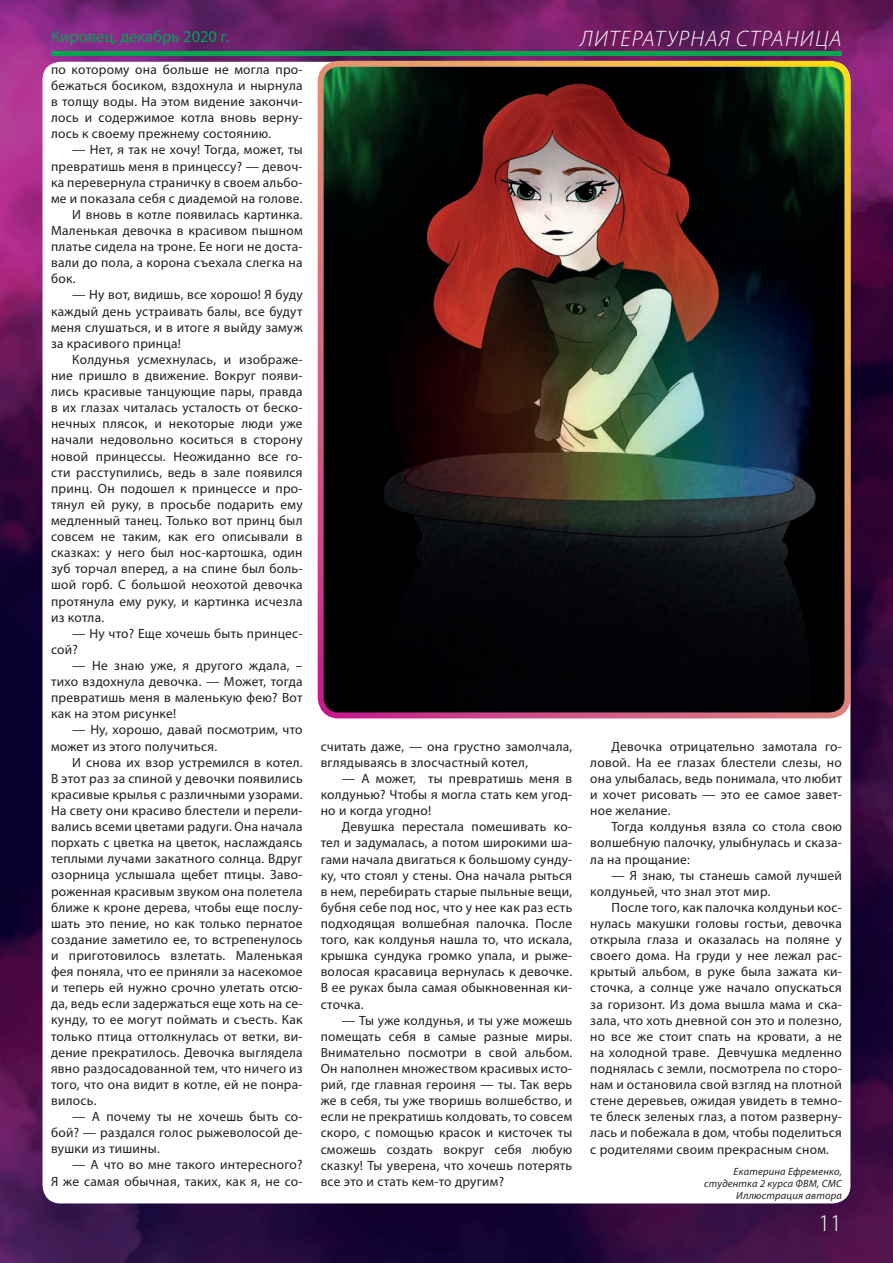
<style>
.page{position:relative;width:893px;height:1263px;background:#fff}
.page>*{position:absolute;margin:0;border:0;box-sizing:border-box;transform-origin:0 0}
.Колонцифра{font:300 24px "Myriad Pro";color:#fff}
.t1{font:italic 300 22.5px "Myriad Pro";letter-spacing:.06em;color:#fff}
.t2{font:16.5px "Myriad Pro";color:#00a54f}
.ОСНОВНОЙ_ТЕКСТ{font:13.35px/16px "Myriad Pro";letter-spacing:.02em;color:#231f20;text-align:justify}
.Подпись_АВТОРА{font:italic 10.5px/12px "Myriad Pro";letter-spacing:.02em;color:#231f20;text-align:right}
</style>
<div class="page">
<img style="left:0;top:0;width:893px;height:1263px">
<hr style="left:51px;top:51px;width:791px;height:4px;background:#00a54f">
<div style="left:43px;top:62px;width:807px;height:1141px;background:#fff;border-radius:18px"></div>
<img style="left:325px;top:64px;width:522px;height:647px">
<div style="left:318px;top:61px;width:532px;height:657px;border:6px solid #fff;border-radius:18px"></div>
<p class="t2" style="left:51px;top:27px;width:179px">Кировец, декабрь 2020 г.</p>
<p class="t1" style="left:580px;top:25px;width:263px">ЛИТЕРАТУРНАЯ СТРАНИЦА</p>
<p class="ОСНОВНОЙ_ТЕКСТ" style="left:51px;top:61px;width:253px">по которому она больше не могла про&shy;бежаться босиком, вздохнула и нырнула в толщу воды. На этом видение закончи&shy;лось и содержимое котла вновь верну&shy;лось к своему прежнему состоянию.</p>
<p class="ОСНОВНОЙ_ТЕКСТ" style="left:51px;top:142px;width:253px;text-indent:21px">— Нет, я так не хочу! Тогда, может, ты превратишь меня в принцессу? — девоч&shy;ка перевернула страничку в своем альбо&shy;ме и показала себя с диадемой на голове.</p>
<p class="ОСНОВНОЙ_ТЕКСТ" style="left:51px;top:206px;width:253px;text-indent:21px">И вновь в котле появилась картинка.<br>Маленькая девочка в красивом пышном платье сидела на троне. Ее ноги не доста&shy;вали до пола, а корона съехала слегка на бок.</p>
<p class="ОСНОВНОЙ_ТЕКСТ" style="left:51px;top:287px;width:253px;text-indent:21px">— Ну вот, видишь, все хорошо! Я буду каждый день устраивать балы, все будут меня слушаться, и в итоге я выйду замуж за красивого принца!</p>
<p class="ОСНОВНОЙ_ТЕКСТ" style="left:51px;top:351px;width:253px;text-indent:21px">Колдунья усмехнулась, и изображе&shy;ние пришло в движение. Вокруг появи&shy;лись красивые танцующие пары, правда в их глазах читалась усталость от беско&shy;нечных плясок, и некоторые люди уже начали недовольно коситься в сторону новой принцессы. Неожиданно все го&shy;сти расступились, ведь в зале появился принц. Он подошел к принцессе и про&shy;тянул ей руку, в просьбе подарить ему медленный танец. Только вот принц был совсем не таким, как его описывали в сказках: у него был нос-картошка, один зуб торчал вперед, а на спине был боль&shy;шой горб. С большой неохотой девочка протянула ему руку, и картинка исчезла из котла.</p>
<p class="ОСНОВНОЙ_ТЕКСТ" style="left:51px;top:625px;width:253px;text-indent:21px">— Ну что? Еще хочешь быть принцес&shy;сой?</p>
<p class="ОСНОВНОЙ_ТЕКСТ" style="left:51px;top:657px;width:253px;text-indent:21px">— Не знаю уже, я другого ждала, – тихо вздохнула девочка. — Может, тогда превратишь меня в маленькую фею? Вот как на этом рисунке!</p>
<p class="ОСНОВНОЙ_ТЕКСТ" style="left:51px;top:722px;width:253px;text-indent:21px">— Ну, хорошо, давай посмотрим, что может из этого получиться.</p>
<p class="ОСНОВНОЙ_ТЕКСТ" style="left:51px;top:754px;width:253px;text-indent:21px">И снова их взор устремился в котел.<br>В этот раз за спиной у девочки появились красивые крылья с различными узорами.<br>На свету они красиво блестели и перели&shy;вались всеми цветами радуги. Она начала порхать с цветка на цветок, наслаждаясь теплыми лучами закатного солнца. Вдруг озорница услышала щебет птицы. Заво&shy;роженная красивым звуком она полетела ближе к кроне дерева, чтобы еще послу&shy;шать это пение, но как только пернатое создание заметило ее, то встрепенулось и приготовилось взлетать. Маленькая фея поняла, что ее приняли за насекомое и теперь ей нужно срочно улетать отсю&shy;да, ведь если задержаться еще хоть на се&shy;кунду, то ее могут поймать и съесть. Как только птица оттолкнулась от ветки, ви&shy;дение прекратилось. Девочка выглядела явно раздосадованной тем, что ничего из того, что она видит в котле, ей не понра&shy;вилось.</p>
<p class="ОСНОВНОЙ_ТЕКСТ" style="left:51px;top:1108px;width:253px;text-indent:21px">— А почему ты не хочешь быть со&shy;бой? — раздался голос рыжеволосой де&shy;вушки из тишины.</p>
<p class="ОСНОВНОЙ_ТЕКСТ" style="left:51px;top:1157px;width:253px;text-align:right">— А что во мне такого интересного?<br>Я же самая обычная, таких, как я, не со-</p>
<p class="ОСНОВНОЙ_ТЕКСТ" style="left:590px;top:738px;width:253px;text-indent:21px">Девочка отрицательно замотала го&shy;ловой. На ее глазах блестели слезы, но она улыбалась, ведь понимала, что любит и хочет рисовать — это ее самое завет&shy;ное желание.</p>
<p class="ОСНОВНОЙ_ТЕКСТ" style="left:590px;top:818px;width:253px;text-indent:21px">Тогда колдунья взяла со стола свою волшебную палочку, улыбнулась и сказа&shy;ла на прощание:</p>
<p class="ОСНОВНОЙ_ТЕКСТ" style="left:590px;top:867px;width:253px;text-indent:21px">— Я знаю, ты станешь самой лучшей колдуньей, что знал этот мир.</p>
<p class="ОСНОВНОЙ_ТЕКСТ" style="left:590px;top:899px;width:253px;text-indent:21px">После того, как палочка колдуньи кос&shy;нулась макушки головы гостьи, девочка открыла глаза и оказалась на поляне у своего дома. На груди у нее лежал рас&shy;крытый альбом, в руке была зажата ки&shy;сточка, а солнце уже начало опускаться за горизонт. Из дома вышла мама и ска&shy;зала, что хоть дневной сон это и полезно, но все же стоит спать на кровати, а не на холодной траве. Девчушка медленно поднялась с земли, посмотрела по сторо&shy;нам и остановила свой взгляд на плотной стене деревьев, ожидая увидеть в темно&shy;те блеск зеленых глаз, а потом разверну&shy;лась и побежала в дом, чтобы поделиться с родителями своим прекрасным сном.</p>
<p class="Подпись_АВТОРА" style="left:734px;top:1165px;width:110px">Екатерина Ефременко,</p>
<p class="Подпись_АВТОРА" style="left:704px;top:1177px;width:139px">студентка 2 курса ФВМ, СМС<br>Иллюстрация автора</p>
<p class="Колонцифра" style="left:818px;top:1209px;width:25px">11</p>
<p class="ОСНОВНОЙ_ТЕКСТ" style="left:321px;top:738px;width:253px">считать даже, — она грустно замолчала, вглядываясь в злосчастный котел,</p>
<p class="ОСНОВНОЙ_ТЕКСТ" style="left:321px;top:770px;width:253px;text-indent:21px">— А может, ты превратишь меня в колдунью? Чтобы я могла стать кем угод&shy;но и когда угодно!</p>
<p class="ОСНОВНОЙ_ТЕКСТ" style="left:321px;top:818px;width:253px;text-indent:21px">Девушка перестала помешивать ко&shy;тел и задумалась, а потом широкими ша&shy;гами начала двигаться к большому сунду&shy;ку, что стоял у стены. Она начала рыться в нем, перебирать старые пыльные вещи, бубня себе под нос, что у нее как раз есть подходящая волшебная палочка. После того, как колдунья нашла то, что искала, крышка сундука громко упала, и рыже&shy;волосая красавица вернулась к девочке.<br>В ее руках была самая обыкновенная ки&shy;сточка.</p>
<p class="ОСНОВНОЙ_ТЕКСТ" style="left:321px;top:1012px;width:253px;text-indent:21px">— Ты уже колдунья, и ты уже можешь помещать себя в самые разные миры.<br>Внимательно посмотри в свой альбом.<br>Он наполнен множеством красивых исто&shy;рий, где главная героиня — ты. Так верь же в себя, ты уже творишь волшебство, и если не прекратишь колдовать, то совсем скоро, с помощью красок и кисточек ты сможешь создать вокруг себя любую сказку! Ты уверена, что хочешь потерять все это и стать кем-то другим?</p>
</div>
